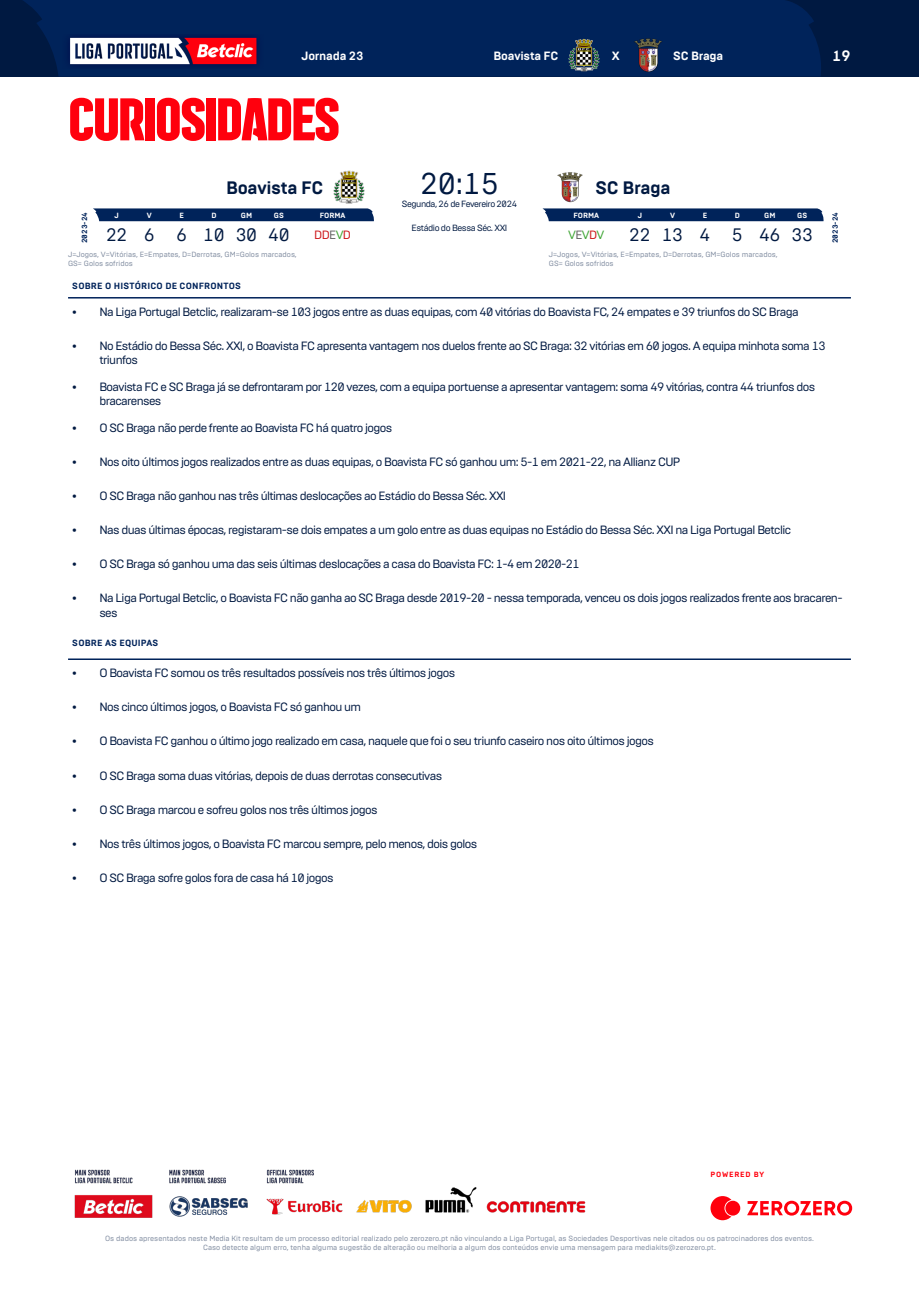
<style>
.page{position:relative;width:919px;height:1289px;background:#fff}
.page>*{position:absolute;margin:0;border:0;box-sizing:border-box;transform-origin:0 0}
.H_01_align-left{font:700 60px "Liga Portugal";letter-spacing:-.03em;color:#ff000d}
.texto_05{font:30px "Brutal Type";color:#001941}
.texto_03{font:18px "Brutal Type";letter-spacing:-.02em;color:#001941}
.texto_strong_03_alig{font:700 18px "Brutal Type";letter-spacing:-.02em;color:#001941}
.pagina_align-right{font:700 15px "Brutal Type";color:#fff}
.t1{font:12px/14.4px "Brutal Type";letter-spacing:-.05em;color:#001941}
.cabecalho_align-left{font:700 12px "Brutal Type";letter-spacing:-.02em;color:#fff}
.cabecalho_align-righ{font:700 12px "Brutal Type";letter-spacing:-.02em;color:#fff}
.texto_02{font:12px "Brutal Type";letter-spacing:-.05em;color:#cd171a}
.texto_02-2{font:12px "Brutal Type";letter-spacing:-.05em;color:#3fa535}
.cabecalho{font:700 12px "Brutal Type";color:#fff}
.texto_01{font:9px "Brutal Type";letter-spacing:-.05em;color:#001941}
.label_color-02_02_al{font:700 9px "Brutal Type";letter-spacing:.02em;color:#00235a}
.legenda_01_align-lef{font:7.5px/9px "Brutal Type";color:#808ca0;text-align:center}
.label_white_01{font:700 7.5px "Brutal Type";color:#fff}
.label_color-02_01{font:700 7.5px "Brutal Type";color:#00235a}
.t2{font:700 7.5px "Brutal Type";letter-spacing:.1em;color:#ff000d}
.s1{color:#646363}
.s2{color:#3fa535}
.s3{color:#cd171a}
</style>
<div class="page">
<div style="left:0;top:0;width:918px;height:77px;background:#001941"></div>
<div style="left:23px;top:0;width:798px;height:77px;background:#00235a"></div>
<img style="left:63px;top:34px;width:200px;height:34px">
<img style="left:74px;top:1169px;width:512px;height:49px">
<hr style="left:68px;top:658px;width:782px;height:2px;background:#00235a">
<hr style="left:68px;top:297px;width:782px;height:1px;background:#00235a">
<svg style="left:542px;top:208px;width:282px;height:13px;background:#0e2f63"></svg>
<svg style="left:93px;top:208px;width:281px;height:13px;background:#0d2e62"></svg>
<img style="left:333px;top:170px;width:32px;height:34px">
<img style="left:557px;top:172px;width:26px;height:31px">
<img style="left:566px;top:38px;width:35px;height:35px">
<img style="left:630px;top:38px;width:35px;height:35px">
<svg style="left:747px;top:1200px;width:105px;height:15px"></svg>
<svg style="left:710px;top:1196px;width:21px;height:24px"></svg>
<div style="left:725px;top:1200px;width:15px;height:15px;background:#ff000d;border-radius:50%"></div>
<p class="cabecalho_align-left" style="left:301px;top:49px;width:63px">Jornada 23</p>
<p class="cabecalho_align-righ" style="left:493px;top:49px;width:66px">Boavista FC</p>
<p class="cabecalho" style="left:611px;top:49px;width:9px">X</p>
<p class="cabecalho_align-left" style="left:673px;top:49px;width:52px">SC Braga</p>
<p class="pagina_align-right" style="left:832px;top:47px;width:20px">19</p>
<p class="H_01_align-left" style="left:68px;top:88px;width:274px">CURIOSIDADES</p>
<p class="texto_strong_03_alig" style="left:226px;top:177px;width:99px">Boavista FC</p>
<p class="texto_05" style="left:420px;top:165px;width:80px">20:15</p>
<p class="texto_strong_03_alig" style="left:595px;top:177px;width:77px">SC Braga</p>
<p class="texto_01" style="left:402px;top:198px;width:117px">Segunda, 26 de Fevereiro 2024</p>
<p class="label_color-02_01" style="left:80px;top:243px;width:33px;rotate:-90deg">2023-24</p>
<p class="label_white_01" style="left:114px;top:211px;width:6px">J</p>
<p class="label_white_01" style="left:147px;top:211px;width:6px">V</p>
<p class="label_white_01" style="left:179px;top:211px;width:6px">E</p>
<p class="label_white_01" style="left:211px;top:211px;width:7px">D</p>
<p class="label_white_01" style="left:241px;top:211px;width:13px">GM</p>
<p class="label_white_01" style="left:274px;top:211px;width:12px">GS</p>
<p class="label_white_01" style="left:320px;top:211px;width:27px">FORMA</p>
<p class="label_white_01" style="left:573px;top:211px;width:27px">FORMA</p>
<p class="label_white_01" style="left:637px;top:211px;width:6px">J</p>
<p class="label_white_01" style="left:670px;top:211px;width:6px">V</p>
<p class="label_white_01" style="left:702px;top:211px;width:6px">E</p>
<p class="label_white_01" style="left:734px;top:211px;width:7px">D</p>
<p class="label_white_01" style="left:764px;top:211px;width:13px">GM</p>
<p class="label_white_01" style="left:797px;top:211px;width:12px">GS</p>
<p class="texto_01" style="left:411px;top:223px;width:97px">Estádio do Bessa Séc. XXI</p>
<p class="texto_03" style="left:106px;top:224px;width:23px">22</p>
<p class="texto_03" style="left:144px;top:224px;width:12px">6</p>
<p class="texto_03" style="left:176px;top:224px;width:12px">6</p>
<p class="texto_03" style="left:203px;top:224px;width:23px">10</p>
<p class="texto_03" style="left:236px;top:224px;width:23px">30</p>
<p class="texto_03" style="left:268px;top:224px;width:23px">40</p>
<p class="texto_02" style="left:314px;top:227px;width:38px">DD<span class="s1">E</span><span class="s2">V</span>D</p>
<p class="texto_02-2" style="left:568px;top:227px;width:38px">V<span class="s1">E</span>V<span class="s3">D</span>V</p>
<p class="texto_03" style="left:629px;top:224px;width:23px">22</p>
<p class="texto_03" style="left:661px;top:224px;width:23px">13</p>
<p class="texto_03" style="left:699px;top:224px;width:12px">4</p>
<p class="texto_03" style="left:731px;top:224px;width:12px">5</p>
<p class="texto_03" style="left:759px;top:224px;width:23px">46</p>
<p class="texto_03" style="left:791px;top:224px;width:23px">33</p>
<p class="legenda_01_align-lef" style="left:68px;top:250px;width:230px">J=Jogos, V=Vitórias, E=Empates, D=Derrotas, GM=Golos marcados,</p>
<p class="legenda_01_align-lef" style="left:68px;top:259px;width:66px">GS= Golos sofridos</p>
<p class="legenda_01_align-lef" style="left:549px;top:250px;width:230px">J=Jogos, V=Vitórias, E=Empates, D=Derrotas, GM=Golos marcados,</p>
<p class="legenda_01_align-lef" style="left:549px;top:259px;width:66px">GS= Golos sofridos</p>
<p class="label_color-02_01" style="left:830px;top:243px;width:33px;rotate:-90deg">2023-24</p>
<p class="label_color-02_02_al" style="left:72px;top:280px;width:170px">SOBRE O HISTÓRICO DE CONFRONTOS</p>
<p class="t1" style="left:72px;top:304px;width:728px">• Na Liga Portugal Betclic, realizaram-se 103 jogos entre as duas equipas, com 40 vitórias do Boavista FC, 24 empates e 39 triunfos do SC Braga</p>
<p class="t1" style="left:99px;top:338px;width:727px;text-indent:-27px">• No Estádio do Bessa Séc. XXI, o Boavista FC apresenta vantagem nos duelos frente ao SC Braga: 32 vitórias em 60 jogos. A equipa minhota soma 13 triunfos</p>
<p class="t1" style="left:99px;top:379px;width:717px;text-indent:-27px">• Boavista FC e SC Braga já se defrontaram por 120 vezes, com a equipa portuense a apresentar vantagem: soma 49 vitórias, contra 44 triunfos dos bracarenses</p>
<p class="t1" style="left:72px;top:421px;width:321px">• O SC Braga não perde frente ao Boavista FC há quatro jogos</p>
<p class="t1" style="left:72px;top:455px;width:609px">• Nos oito últimos jogos realizados entre as duas equipas, o Boavista FC só ganhou um: 5-1 em 2021-22, na Allianz CUP</p>
<p class="t1" style="left:72px;top:489px;width:435px">• O SC Braga não ganhou nas três últimas deslocações ao Estádio do Bessa Séc. XXI</p>
<p class="t1" style="left:72px;top:523px;width:720px">• Nas duas últimas épocas, registaram-se dois empates a um golo entre as duas equipas no Estádio do Bessa Séc. XXI na Liga Portugal Betclic</p>
<p class="t1" style="left:72px;top:557px;width:509px">• O SC Braga só ganhou uma das seis últimas deslocações a casa do Boavista FC: 1-4 em 2020-21</p>
<p class="t1" style="left:99px;top:591px;width:744px;text-indent:-27px">• Na Liga Portugal Betclic, o Boavista FC não ganha ao SC Braga desde 2019-20 - nessa temporada, venceu os dois jogos realizados frente aos bracaren&shy;ses</p>
<p class="label_color-02_02_al" style="left:72px;top:637px;width:88px">SOBRE AS EQUIPAS</p>
<p class="t1" style="left:72px;top:666px;width:384px">• O Boavista FC somou os três resultados possíveis nos três últimos jogos</p>
<p class="t1" style="left:72px;top:700px;width:290px">• Nos cinco últimos jogos, o Boavista FC só ganhou um</p>
<p class="t1" style="left:72px;top:734px;width:583px">• O Boavista FC ganhou o último jogo realizado em casa, naquele que foi o seu triunfo caseiro nos oito últimos jogos</p>
<p class="t1" style="left:72px;top:768px;width:371px">• O SC Braga soma duas vitórias, depois de duas derrotas consecutivas</p>
<p class="t1" style="left:72px;top:802px;width:307px">• O SC Braga marcou e sofreu golos nos três últimos jogos</p>
<p class="t1" style="left:72px;top:836px;width:406px">• Nos três últimos jogos, o Boavista FC marcou sempre, pelo menos, dois golos</p>
<p class="t1" style="left:72px;top:870px;width:263px">• O SC Braga sofre golos fora de casa há 10 jogos</p>
<p class="t2" style="left:710px;top:1170px;width:55px">POWERED BY</p>
<p class="legenda_01_align-lef" style="left:105px;top:1233px;width:710px">Os dados apresentados neste Media Kit resultam de um processo editorial realizado pelo zerozero.pt não vinculando a Liga Portugal, as Sociedades Desportivas nele citados ou os patrocinadores dos eventos.<br>Caso detecte algum erro, tenha alguma sugestão de alteração ou melhoria a algum dos conteúdos envie uma mensagem para mediakits@zerozero.pt.</p>
</div>
